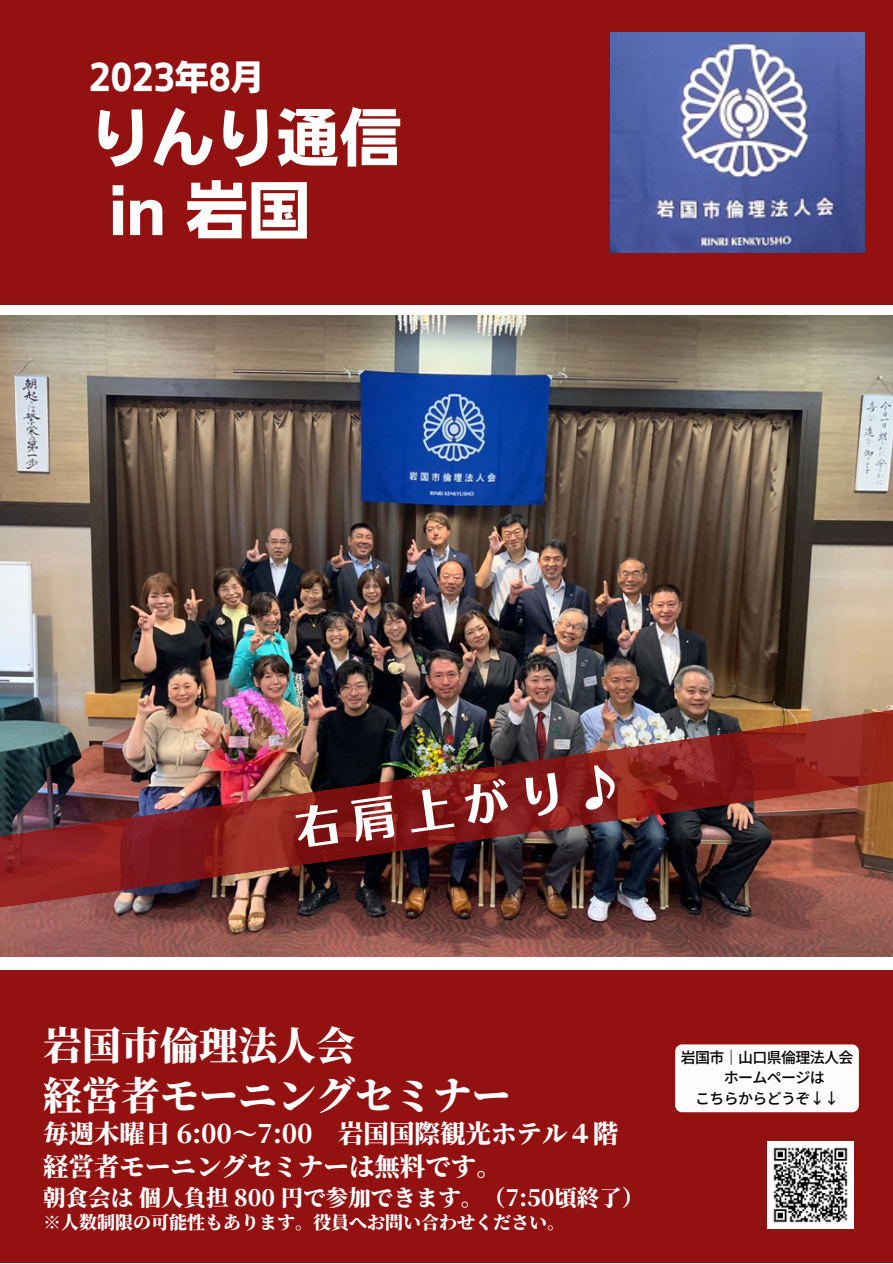
<style>
.page{position:relative;width:893px;height:1264px;background:#fff}
.page>*{position:absolute;margin:0;border:0;box-sizing:border-box;transform-origin:0 0}
.t1{font:62.4px "Nud Motoya Cedar Std W6";color:#fff}
.t2{font:45px "Nud Motoya Aporo Std W6";color:#fff}
.t3{font:800 39px "Source Han Serif JP";color:#fff}
.t4{font:34.2px "Nud Motoya Cedar Std W6";color:#fff}
.t5{font:800 25.5px "Source Han Serif JP";color:#fff}
.t6{font:800 22.5px "Source Han Serif JP";color:#fff}
.t7{font:800 18px "Source Han Serif JP";color:#fff}
.t8{font:500 15px "Noto Sans JP";letter-spacing:-.045em;color:#000}
</style>
<div class="page">
<div style="left:0;top:969px;width:892px;height:293px;background:#931110"></div>
<img style="left:767px;top:1141px;width:86px;height:87px">
<div style="left:0;top:0;width:892px;height:304px;background:#931110"></div>
<img style="left:610px;top:33px;width:254px;height:219px">
<img style="left:0;top:315px;width:892px;height:641px">
<img style="left:0;top:700px;width:892px;height:212px">
<div style="left:675px;top:1044px;width:183px;height:68px;background:#fdfbfb"></div>
<p class="t4" style="left:89px;top:60px;width:171px">2023年8月</p>
<p class="t1" style="left:89px;top:106px;width:314px">りんり通信</p>
<p class="t1" style="left:109px;top:179px;width:203px">in 岩国</p>
<p class="t2" style="left:292px;top:807px;width:330px;rotate:-8deg">右肩上がり♪</p>
<p class="t3" style="left:43px;top:1015px;width:313px">岩国市倫理法人会</p>
<p class="t3" style="left:43px;top:1064px;width:469px">経営者モーニングセミナー</p>
<p class="t5" style="left:43px;top:1114px;width:576px">毎週木曜日 6:00～7:00 岩国国際観光ホテル４階</p>
<p class="t5" style="left:43px;top:1146px;width:460px">経営者モーニングセミナーは無料です。</p>
<p class="t6" style="left:43px;top:1180px;width:602px">朝食会は個人負担 800 円で参加できます。（7:50頃終了）</p>
<p class="t7" style="left:43px;top:1208px;width:523px">※人数制限の可能性もあります。役員へお問い合わせください。</p>
<p class="t8" style="left:680px;top:1045px;width:174px">岩国市｜山口県倫理法人会</p>
<p class="t8" style="left:723px;top:1065px;width:102px">ホームページは</p>
<p class="t8" style="left:695px;top:1086px;width:145px">こちらからどうぞ↓↓</p>
</div>
